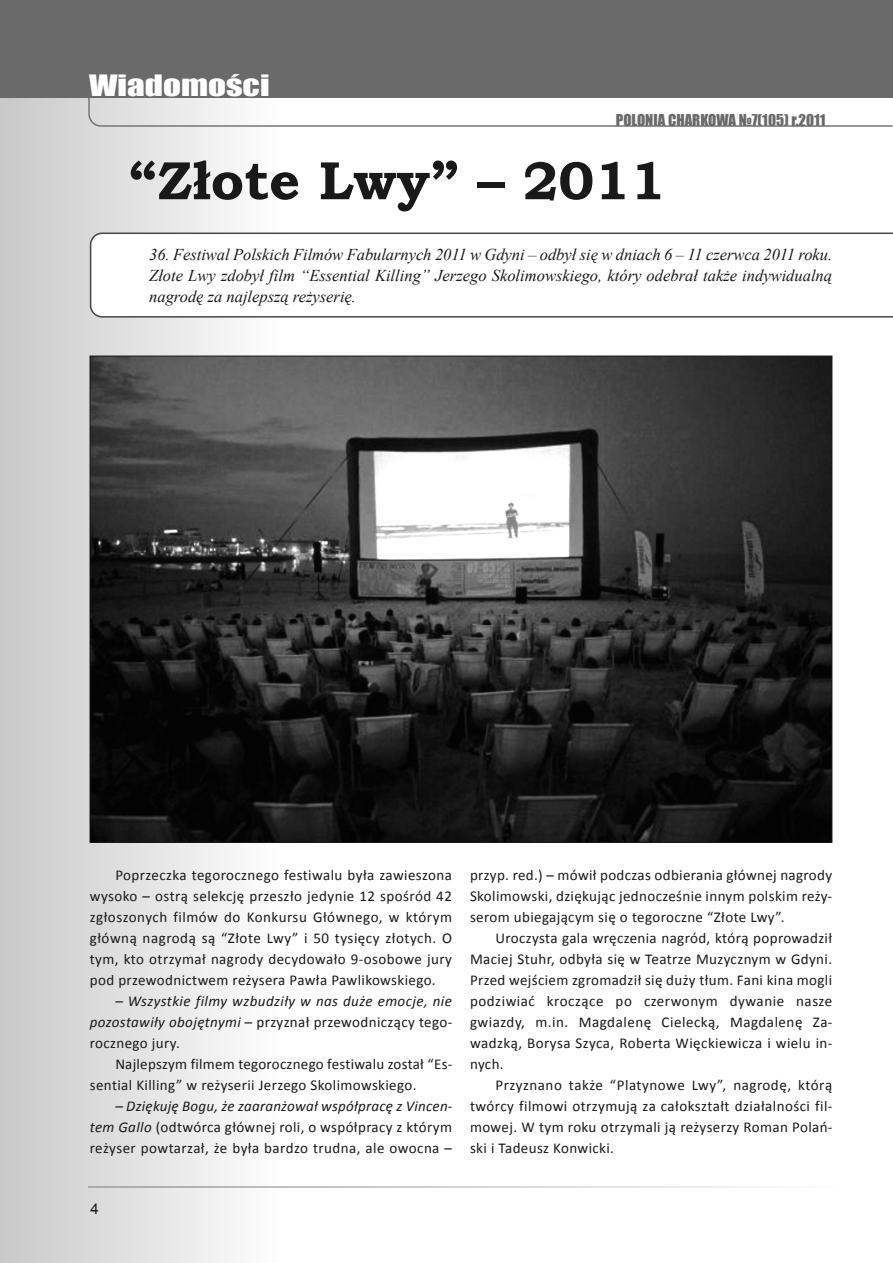
<style>
.page{position:relative;width:893px;height:1263px;background:#fff}
.page>*{position:absolute;margin:0;border:0;box-sizing:border-box;transform-origin:0 0}
.t1{font:700 54px "Bookman Old Style";color:#191919}
.t2{font:27px "Impact";color:#fff;scale:1.3 1}
.t3{font:italic 16.5px/21px "Times New Roman";color:#191919;text-align:justify}
.t4{font:15px/21px "Calibri";letter-spacing:.025em;color:#191919;text-align:justify}
.t5{font:italic 15px/21px "Calibri";letter-spacing:.03em;color:#191919;text-align:justify}
.t6{font:15px "Impact";color:#6a6a6a}
.t7{font:15px "Arial";color:#191919}
.s1{font-style:normal}
.s2{font-style:italic}
</style>
<div class="page">
<div style="left:0;top:51px;width:281px;height:1212px;background:linear-gradient(to right,#c7c7c7,#fcfcfc)"></div>
<svg style="left:88px;top:98px;width:805px;height:30px"></svg>
<div style="left:0;top:0;width:893px;height:98px;background:#6a6a6a"></div>
<img style="left:89px;top:1186px;width:671px;height:2px">
<svg style="left:90px;top:233px;width:803px;height:85px"></svg>
<img style="left:92px;top:358px;width:738px;height:483px">
<h2 class="t2" style="left:89px;top:68px;width:140px">Wiadomości</h2>
<p class="t6" style="left:616px;top:111px;width:211px">POLONIA CHARKOWA №7(105) r.2011</p>
<h1 class="t1" style="left:129px;top:148px;width:538px">“Złote Lwy” – 2011</h1>
<p class="t3" style="left:149px;top:244px;width:684px">36. Festiwal Polskich Filmów Fabularnych 2011 w Gdyni – odbył się w dniach 6 – 11 czerwca 2011 roku.<br>Złote Lwy zdobył film “Essential Killing” Jerzego Skolimowskiego, który odebrał także indywidualną nagrodę za najlepszą reżyserię.</p>
<p class="t4" style="left:90px;top:865px;width:364px;text-indent:26px">Poprzeczka tegorocznego festiwalu była zawieszona wysoko – ostrą selekcję przeszło jedynie 12 spośród 42 zgłoszonych filmów do Konkursu Głównego, w którym główną nagrodą są “Złote Lwy” i 50 tysięcy złotych. O tym, kto otrzymał nagrody decydowało 9-osobowe jury pod przewodnictwem reżysera Pawła Pawlikowskiego.</p>
<p class="t5" style="left:90px;top:991px;width:364px;text-indent:26px">– Wszystkie filmy wzbudziły w nas duże emocje, nie pozostawiły obojętnymi <span class="s1">– przyznał przewodniczący tego&shy;rocznego jury.</span></p>
<p class="t4" style="left:90px;top:1054px;width:364px;text-indent:26px">Najlepszym filmem tegorocznego festiwalu został “Es&shy;sential Killing” w reżyserii Jerzego Skolimowskiego.</p>
<p class="t4" style="left:90px;top:1096px;width:364px;text-indent:26px"><span class="s2">– Dziękuję Bogu, że zaaranżował współpracę z Vincen&shy;tem Gallo</span> (odtwórca głównej roli, o współpracy z którym reżyser powtarzał, że była bardzo trudna, ale owocna –</p>
<p class="t4" style="left:470px;top:865px;width:364px">przyp. red.) – mówił podczas odbierania głównej nagrody Skolimowski, dziękując jednocześnie innym polskim reży&shy;serom ubiegającym się o tegoroczne “Złote Lwy”.</p>
<p class="t4" style="left:470px;top:928px;width:364px;text-indent:26px">Uroczysta gala wręczenia nagród, którą poprowadził Maciej Stuhr, odbyła się w Teatrze Muzycznym w Gdyni.<br>Przed wejściem zgromadził się duży tłum. Fani kina mogli podziwiać kroczące po czerwonym dywanie nasze gwiazdy, m.in. Magdalenę Cielecką, Magdalenę Za&shy;wadzką, Borysa Szyca, Roberta Więckiewicza i wielu in&shy;nych.</p>
<p class="t4" style="left:470px;top:1075px;width:364px;text-indent:26px">Przyznano także “Platynowe Lwy”, nagrodę, którą twórcy filmowi otrzymują za całokształt działalności fil&shy;mowej. W tym roku otrzymali ją reżyserzy Roman Polań&shy;ski i Tadeusz Konwicki.</p>
<p class="t7" style="left:90px;top:1200px;width:10px">4</p>
</div>
